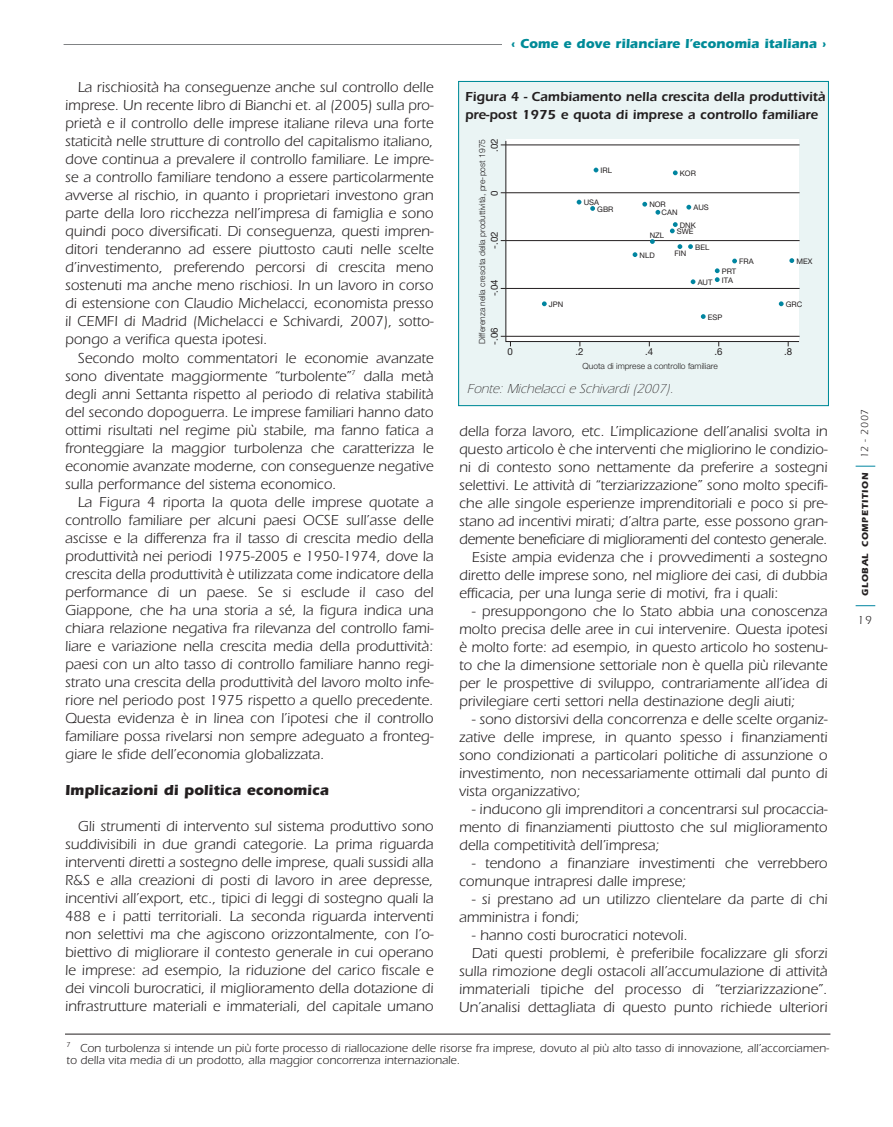
<style>
.page{position:relative;width:893px;height:1127px;background:#fff}
.page>*{position:absolute;margin:0;border:0;box-sizing:border-box;transform-origin:0 0}
.t1{font:15px/18px "Itc Eras";color:#231f20;text-align:justify}
.t2{font:15px "Itc Eras";letter-spacing:-.025em;color:#231f20}
.t3{font:700 15px "Itc Eras";color:#231f20}
.t4{font:600 13.5px/18px "Itc Eras";color:#231f20}
.t5{font:700 13.5px "Itc Eras";color:#008b98}
.t6{font:italic 300 13.5px "Itc Eras";color:#231f20}
.t7{font:12px/12px "Itc Eras";color:#231f20}
.t8{font:10.5px "Itc Eras";letter-spacing:.055em;color:#231f20}
.t9{font:9.75px "Helvetica Neue";color:#231f20}
.t10{font:700 9px "Itc Eras";letter-spacing:.09em;color:#231f20}
.t11{font:300 8.55px "Helvetica Neue";color:#231f20}
.t12{font:7.65px/9.9px "Helvetica Neue";color:#231f20}
</style>
<div class="page">
<svg style="left:856px;top:605px;width:19px;height:1px"></svg>
<svg style="left:856px;top:466px;width:19px;height:1px"></svg>
<hr style="left:65px;top:1034px;width:765px;height:1px;background:#231f20">
<div style="left:459px;top:81px;width:369px;height:325px;background:#eaf4f4"></div>
<svg style="left:501px;top:336px;width:10px;height:10px"></svg>
<div style="left:505px;top:140px;width:295px;height:202px;background:#fff"></div>
<svg style="left:688px;top:244px;width:5px;height:5px"></svg>
<svg style="left:732px;top:259px;width:5px;height:4px"></svg>
<svg style="left:715px;top:268px;width:5px;height:14px"></svg>
<svg style="left:691px;top:279px;width:4px;height:5px"></svg>
<svg style="left:789px;top:258px;width:5px;height:5px"></svg>
<svg style="left:779px;top:301px;width:5px;height:5px"></svg>
<svg style="left:701px;top:314px;width:5px;height:5px"></svg>
<svg style="left:642px;top:202px;width:5px;height:5px"></svg>
<svg style="left:655px;top:210px;width:5px;height:5px"></svg>
<svg style="left:686px;top:205px;width:5px;height:5px"></svg>
<svg style="left:577px;top:200px;width:4px;height:4px"></svg>
<svg style="left:594px;top:168px;width:4px;height:4px"></svg>
<svg style="left:590px;top:206px;width:5px;height:5px"></svg>
<svg style="left:542px;top:301px;width:5px;height:5px"></svg>
<svg style="left:673px;top:170px;width:5px;height:5px"></svg>
<svg style="left:670px;top:222px;width:8px;height:11px"></svg>
<svg style="left:650px;top:239px;width:5px;height:5px"></svg>
<svg style="left:633px;top:252px;width:4px;height:5px"></svg>
<svg style="left:677px;top:244px;width:5px;height:5px"></svg>
<div style="left:458px;top:81px;width:371px;height:325px;border:1px solid #008b98"></div>
<hr style="left:64px;top:44px;width:713px;height:1px;background:#808284">
<div style="left:502px;top:30px;width:326px;height:30px;background:#fff"></div>
<svg style="left:715px;top:342px;width:7px;height:5px"></svg>
<p class="t5" style="left:511px;top:39px;width:317px">‹ Come e dove rilanciare l’economia italiana ›</p>
<p class="t1" style="left:65px;top:80px;width:370px;text-indent:13px">La rischiosità ha conseguenze anche sul controllo delle imprese. Un recente libro di Bianchi et. al (2005) sulla pro&shy;prietà e il controllo delle imprese italiane rileva una forte staticità nelle strutture di controllo del capitalismo italiano, dove continua a prevalere il controllo familiare. Le impre&shy;se a controllo familiare tendono a essere particolarmente avverse al rischio, in quanto i proprietari investono gran parte della loro ricchezza nell’impresa di famiglia e sono quindi poco diversificati. Di conseguenza, questi impren&shy;ditori tenderanno ad essere piuttosto cauti nelle scelte d’investimento, preferendo percorsi di crescita meno sostenuti ma anche meno rischiosi. In un lavoro in corso di estensione con Claudio Michelacci, economista presso il CEMFI di Madrid (Michelacci e Schivardi, 2007), sotto&shy;pongo a verifica questa ipotesi.</p>
<p class="t1" style="left:65px;top:350px;width:370px;text-indent:13px">Secondo molto commentatori le economie avanzate sono diventate maggiormente “turbolente”<sup>7</sup> dalla metà degli anni Settanta rispetto al periodo di relativa stabilità del secondo dopoguerra. Le imprese familiari hanno dato ottimi risultati nel regime più stabile, ma fanno fatica a fronteggiare la maggior turbolenza che caratterizza le economie avanzate moderne, con conseguenze negative sulla performance del sistema economico.</p>
<p class="t1" style="left:65px;top:494px;width:370px;text-indent:13px">La Figura 4 riporta la quota delle imprese quotate a controllo familiare per alcuni paesi OCSE sull’asse delle ascisse e la differenza fra il tasso di crescita medio della produttività nei periodi 1975-2005 e 1950-1974, dove la crescita della produttività è utilizzata come indicatore della performance di un paese. Se si esclude il caso del Giappone, che ha una storia a sé, la figura indica una chiara relazione negativa fra rilevanza del controllo fami&shy;liare e variazione nella crescita media della produttività: paesi con un alto tasso di controllo familiare hanno regi&shy;strato una crescita della produttività del lavoro molto infe&shy;riore nel periodo post 1975 rispetto a quello precedente.<br>Questa evidenza è in linea con l’ipotesi che il controllo familiare possa rivelarsi non sempre adeguato a fronteg&shy;giare le sfide dell’economia globalizzata.</p>
<p class="t3" style="left:65px;top:784px;width:265px">Implicazioni di politica economica</p>
<p class="t1" style="left:65px;top:818px;width:370px;text-indent:13px">Gli strumenti di intervento sul sistema produttivo sono suddivisibili in due grandi categorie. La prima riguarda interventi diretti a sostegno delle imprese, quali sussidi alla R&amp;S e alla creazioni di posti di lavoro in aree depresse, incentivi all’export, etc., tipici di leggi di sostegno quali la 488 e i patti territoriali. La seconda riguarda interventi non selettivi ma che agiscono orizzontalmente, con l’o&shy;biettivo di migliorare il contesto generale in cui operano le imprese: ad esempio, la riduzione del carico fiscale e dei vincoli burocratici, il miglioramento della dotazione di infrastrutture materiali e immateriali, del capitale umano</p>
<p class="t4" style="left:465px;top:89px;width:362px">Figura 4 - Cambiamento nella crescita della produttività pre-post 1975 e quota di imprese a controllo familiare</p>
<p class="t9" style="left:491px;top:152px;width:15px;rotate:-90deg">.02</p>
<p class="t9" style="left:491px;top:196px;width:7px;rotate:-90deg">0</p>
<p class="t9" style="left:491px;top:248px;width:19px;rotate:-90deg">-.02</p>
<p class="t9" style="left:491px;top:296px;width:19px;rotate:-90deg">-.04</p>
<p class="t9" style="left:491px;top:345px;width:19px;rotate:-90deg">-.06</p>
<p class="t11" style="left:479px;top:344px;width:207px;rotate:-90deg">Differenza nella crescita della produttività, pre-post 1975</p>
<p class="t12" style="left:601px;top:166px;width:13px">IRL</p>
<p class="t12" style="left:597px;top:205px;width:18px">GBR</p>
<p class="t12" style="left:680px;top:169px;width:18px">KOR</p>
<p class="t12" style="left:584px;top:198px;width:17px">USA</p>
<p class="t12" style="left:662px;top:202px;width:17px;line-height:7.5px;text-indent:-12px">NOR<br>CAN</p>
<p class="t12" style="left:693px;top:203px;width:17px">AUS</p>
<p class="t12" style="left:680px;top:221px;width:17px">DNK</p>
<p class="t12" style="left:677px;top:227px;width:18px">SWE</p>
<p class="t12" style="left:650px;top:231px;width:16px">NZL</p>
<p class="t12" style="left:640px;top:251px;width:17px">NLD</p>
<p class="t12" style="left:674px;top:249px;width:13px">FIN</p>
<p class="t12" style="left:695px;top:243px;width:16px">BEL</p>
<p class="t12" style="left:796px;top:257px;width:17px">MEX</p>
<p class="t12" style="left:786px;top:300px;width:18px">GRC</p>
<p class="t12" style="left:739px;top:257px;width:16px">FRA</p>
<p class="t12" style="left:698px;top:267px;width:40px;text-indent:24px">PRT<br>AUT ITA</p>
<p class="t12" style="left:549px;top:300px;width:16px">JPN</p>
<p class="t12" style="left:708px;top:313px;width:16px">ESP</p>
<p class="t9" style="left:507px;top:348px;width:7px">0</p>
<p class="t9" style="left:575px;top:348px;width:10px">.2</p>
<p class="t9" style="left:645px;top:348px;width:10px">.4</p>
<p class="t11" style="left:582px;top:363px;width:137px">Quota di imprese a controllo familiare</p>
<p class="t9" style="left:784px;top:348px;width:10px">.8</p>
<p class="t6" style="left:467px;top:384px;width:211px">Fonte: Michelacci e Schivardi (2007).</p>
<p class="t1" style="left:459px;top:423px;width:370px">della forza lavoro, etc. L’implicazione dell’analisi svolta in</p>
<p class="t1" style="left:459px;top:441px;width:370px">questo articolo è che interventi che migliorino le condizio-</p>
<p class="t1" style="left:459px;top:459px;width:370px">ni di contesto sono nettamente da preferire a sostegni</p>
<p class="t1" style="left:459px;top:477px;width:370px">selettivi. Le attività di “terziarizzazione” sono molto specifi-</p>
<p class="t1" style="left:459px;top:495px;width:370px">che alle singole esperienze imprenditoriali e poco si pre-</p>
<p class="t1" style="left:459px;top:513px;width:370px">stano ad incentivi mirati; d’altra parte, esse possono gran-</p>
<p class="t2" style="left:459px;top:534px;width:370px">demente beneficiare di miglioramenti del contesto generale.</p>
<p class="t1" style="left:472px;top:549px;width:357px">Esiste ampia evidenza che i provvedimenti a sostegno</p>
<p class="t1" style="left:459px;top:567px;width:370px">diretto delle imprese sono, nel migliore dei casi, di dubbia</p>
<p class="t1" style="left:459px;top:585px;width:321px">efficacia, per una lunga serie di motivi, fra i quali:</p>
<p class="t1" style="left:459px;top:603px;width:370px;text-indent:13px">- presuppongono che lo Stato abbia una conoscenza molto precisa delle aree in cui intervenire. Questa ipotesi è molto forte: ad esempio, in questo articolo ho sostenu&shy;to che la dimensione settoriale non è quella più rilevante per le prospettive di sviluppo, contrariamente all’idea di privilegiare certi settori nella destinazione degli aiuti;</p>
<p class="t1" style="left:459px;top:711px;width:370px;text-indent:13px">- sono distorsivi della concorrenza e delle scelte organiz&shy;zative delle imprese, in quanto spesso i finanziamenti sono condizionati a particolari politiche di assunzione o investimento, non necessariamente ottimali dal punto di vista organizzativo;</p>
<p class="t1" style="left:459px;top:801px;width:370px;text-indent:13px">- inducono gli imprenditori a concentrarsi sul procaccia&shy;mento di finanziamenti piuttosto che sul miglioramento della competitività dell’impresa;</p>
<p class="t1" style="left:459px;top:855px;width:370px;text-indent:13px">- tendono a finanziare investimenti che verrebbero comunque intrapresi dalle imprese;</p>
<p class="t1" style="left:459px;top:891px;width:370px;text-indent:13px">- si prestano ad un utilizzo clientelare da parte di chi amministra i fondi;</p>
<p class="t1" style="left:472px;top:927px;width:217px">- hanno costi burocratici notevoli.</p>
<p class="t1" style="left:472px;top:945px;width:357px">Dati questi problemi, è preferibile focalizzare gli sforzi</p>
<p class="t1" style="left:459px;top:963px;width:370px">sulla rimozione degli ostacoli all’accumulazione di attività</p>
<p class="t1" style="left:459px;top:981px;width:370px">immateriali tipiche del processo di “terziarizzazione”.</p>
<p class="t1" style="left:459px;top:999px;width:370px">Un’analisi dettagliata di questo punto richiede ulteriori</p>
<p class="t7" style="left:67px;top:1043px;width:764px"><sup>7</sup> Con turbolenza si intende un più forte processo di riallocazione delle risorse fra imprese, dovuto al più alto tasso di innovazione, all’accorciamen&shy;to della vita media di un prodotto, alla maggior concorrenza internazionale.</p>
<p class="t8" style="left:861px;top:458px;width:51px;rotate:-90deg">12 - 2007</p>
<p class="t10" style="left:862px;top:596px;width:125px;rotate:-90deg">GLOBAL COMPETITION</p>
<p class="t7" style="left:858px;top:615px;width:16px">19</p>
</div>
